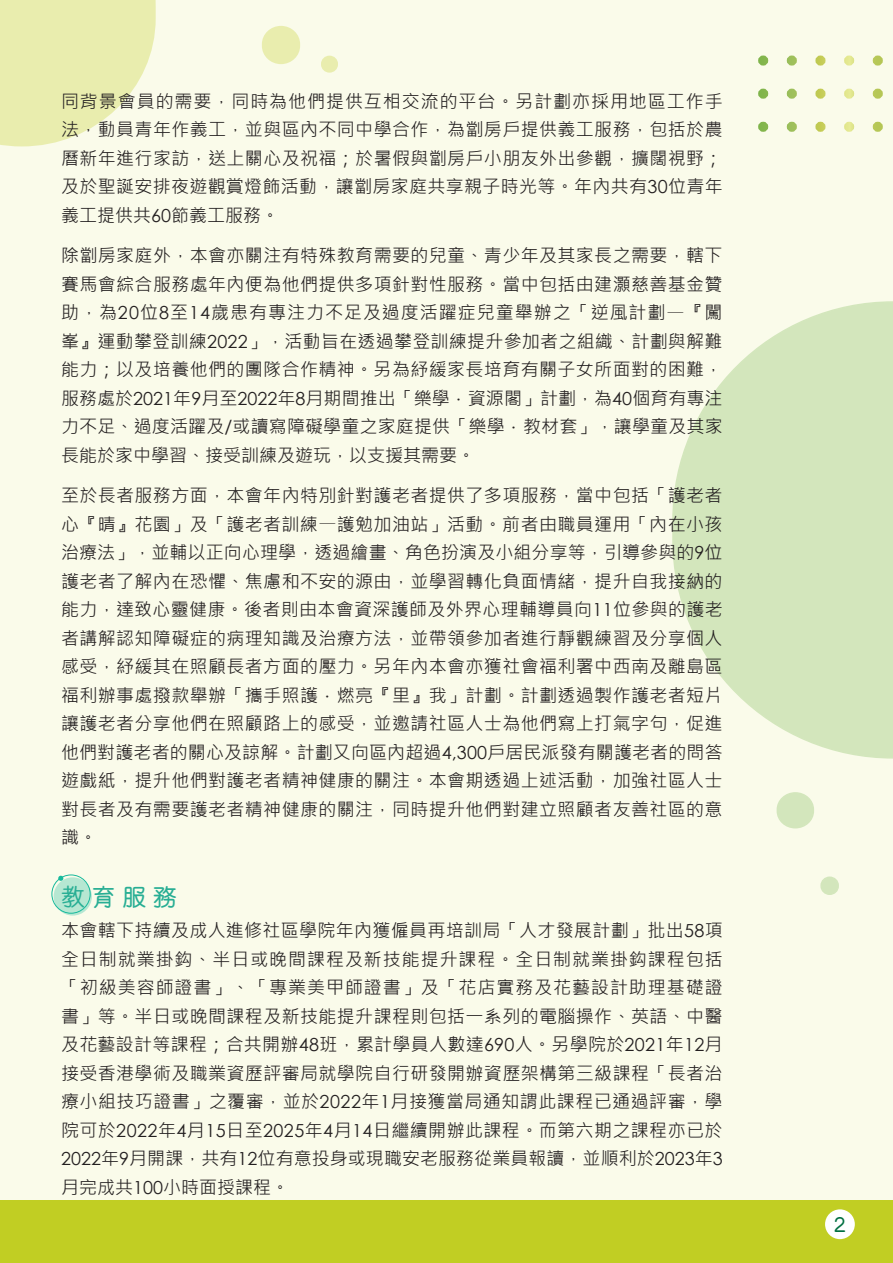
<style>
.page{position:relative;width:893px;height:1263px;background:#fafbea}
.page>*{position:absolute;margin:0;border:0;box-sizing:border-box;transform-origin:0 0}
.t1{font:500 24px "M Yuen HK";color:#28ae94}
.t2{font:500 21px "M Yuen HK";color:#006f40}
.t3{font:18px/28.5px "Microsoft Jheng Hei";letter-spacing:.02em;color:#231f20;text-align:justify}
.s1{font-family:"Century Gothic"}
.s2{font-family:"P Ming Li U"}
</style>
<div class="page">
<div style="left:0;top:1201px;width:893px;height:62px;background:#c1ce23"></div>
<div style="left:825px;top:1209px;width:30px;height:30px;background:#fff;border-radius:50%"></div>
<svg style="left:672px;top:301px;width:221px;height:458px"></svg>
<svg style="left:777px;top:792px;width:37px;height:36px"></svg>
<svg style="left:0;top:0;width:156px;height:146px"></svg>
<div style="left:262px;top:26px;width:38px;height:38px;background:#e9edae;border-radius:19px"></div>
<div style="left:321px;top:56px;width:17px;height:17px;background:#e9edae;border-radius:8px"></div>
<div style="left:821px;top:877px;width:17px;height:17px;background:#d3e6bc;border-radius:8px"></div>
<div style="left:820px;top:876px;width:19px;height:19px;border:2px solid #7ab751;border-radius:8px"></div>
<svg style="left:758px;top:55px;width:125px;height:11px"></svg>
<svg style="left:758px;top:88px;width:125px;height:11px"></svg>
<svg style="left:758px;top:121px;width:125px;height:11px"></svg>
<svg style="left:54px;top:877px;width:38px;height:38px"></svg>
<div style="left:52px;top:875px;width:38px;height:38px;border:1px solid #17ba9c;border-radius:50%"></div>
<svg style="left:58px;top:876px;width:5px;height:5px"></svg>
<p class="t3" style="left:61px;top:87px;width:663px">同背景會員的需要，同時為他們提供互相交流的平台。另計劃亦採用地區工作手法，動員青年作義工，並與區內不同中學合作，為劏房戶提供義工服務，包括於農曆新年進行家訪，送上關心及祝福；於暑假與劏房戶小朋友外出參觀，擴闊視野；及於聖誕安排夜遊觀賞燈飾活動，讓劏房家庭共享親子時光等。年內共有<span class="s1">30</span>位青年義工提供共<span class="s1">60</span>節義工服務。</p>
<p class="t3" style="left:61px;top:241px;width:663px">除劏房家庭外，本會亦關注有特殊教育需要的兒童、青少年及其家長之需要，轄下賽馬會綜合服務處年內便為他們提供多項針對性服務。當中包括由建灝慈善基金贊助，為<span class="s1">20</span>位<span class="s1">8</span>至<span class="s1">14</span>歲患有專注力不足及過度活躍症兒童舉辦之「逆風計劃<span class="s2">—</span>『闖峯』運動攀登訓練<span class="s1">2022</span>」，活動旨在透過攀登訓練提升參加者之組織、計劃與解難能力；以及培養他們的團隊合作精神。另為紓緩家長培育有關子女所面對的困難，服務處於<span class="s1">2021</span>年<span class="s1">9</span>月至<span class="s1">2022</span>年<span class="s1">8</span>月期間推出「樂學．資源閣」計劃，為<span class="s1">40</span>個育有專注力不足、過度活躍及<span class="s1">/</span>或讀寫障礙學童之家庭提供「樂學．教材套」，讓學童及其家長能於家中學習、接受訓練及遊玩，以支援其需要。</p>
<p class="t3" style="left:61px;top:481px;width:663px">至於長者服務方面，本會年內特別針對護老者提供了多項服務，當中包括「護老者心『晴』花園」及「護老者訓練<span class="s2">—</span>護勉加油站」活動。前者由職員運用「內在小孩治療法」，並輔以正向心理學，透過繪畫、角色扮演及小組分享等，引導參與的<span class="s1">9</span>位護老者了解內在恐懼、焦慮和不安的源由，並學習轉化負面情緒，提升自我接納的能力，達致心靈健康。後者則由本會資深護師及外界心理輔導員向<span class="s1">11</span>位參與的護老者講解認知障礙症的病理知識及治療方法，並帶領參加者進行靜觀練習及分享個人感受，紓緩其在照顧長者方面的壓力。另年內本會亦獲社會福利署中西南及離島區福利辦事處撥款舉辦「攜手照護．燃亮『里』我」計劃。計劃透過製作護老者短片讓護老者分享他們在照顧路上的感受，並邀請社區人士為他們寫上打氣字句，促進他們對護老者的關心及諒解。計劃又向區內超過<span class="s1">4,300</span>戶居民派發有關護老者的問答遊戲紙，提升他們對護老者精神健康的關注。本會期透過上述活動，加強社區人士對長者及有需要護老者精神健康的關注，同時提升他們對建立照顧者友善社區的意識。</p>
<h1 class="t1" style="left:61px;top:880px;width:118px">教 育 服 務</h1>
<p class="t3" style="left:61px;top:916px;width:663px">本會轄下持續及成人進修社區學院年內獲僱員再培訓局「人才發展計劃」批出<span class="s1">58</span>項全日制就業掛鈎、半日或晚間課程及新技能提升課程。全日制就業掛鈎課程包括「初級美容師證書」、「專業美甲師證書」及「花店實務及花藝設計助理基礎證書」等。半日或晚間課程及新技能提升課程則包括一系列的電腦操作、英語、中醫及花藝設計等課程；合共開辦<span class="s1">48</span>班，累計學員人數達<span class="s1">690</span>人。另學院於<span class="s1">2021</span>年<span class="s1">12</span>月接受香港學術及職業資歷評審局就學院自行研發開辦資歷架構第三級課程「長者治療小組技巧證書」之覆審，並於<span class="s1">2022</span>年<span class="s1">1</span>月接獲當局通知謂此課程已通過評審，學院可於<span class="s1">2022</span>年<span class="s1">4</span>月<span class="s1">15</span>日至<span class="s1">2025</span>年<span class="s1">4</span>月<span class="s1">14</span>日繼續開辦此課程。而第六期之課程亦已於<span class="s1">2022</span>年<span class="s1">9</span>月開課，共有<span class="s1">12</span>位有意投身或現職安老服務從業員報讀，並順利於<span class="s1">2023</span>年<span class="s1">3</span>月完成共<span class="s1">100</span>小時面授課程。</p>
<p class="t2" style="left:834px;top:1209px;width:13px">2</p>
</div>
